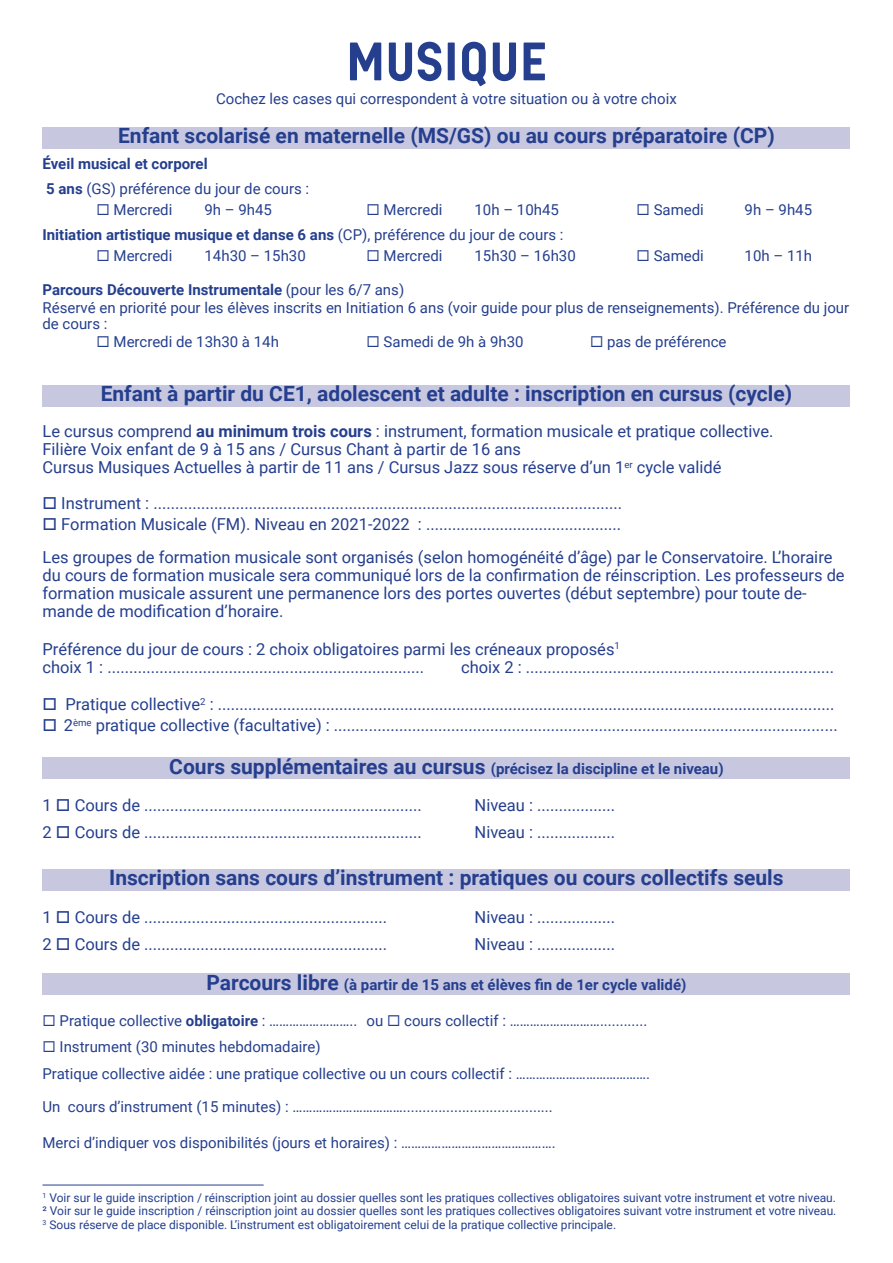
<style>
.page{position:relative;width:893px;height:1263px;background:#fff}
.page>*{position:absolute;margin:0;border:0;box-sizing:border-box;transform-origin:0 0}
.t1{font:54px "Auxerrenormal";color:#253f8e}
.t2{font:700 21px "Roboto";color:#253f8e}
.t3{font:16.5px/18px "Roboto";color:#253f8e}
.t4{font:15px/25.2px "Roboto";color:#253f8e}
.t5{font:700 15px "Roboto";color:#253f8e}
.t6{font:12px/13.5px "Roboto";color:#253f8e;text-align:justify}
.s1{font-weight:700}
.s2{font-weight:400}
.s3{font-size:21px}
</style>
<div class="page">
<div style="left:43px;top:128px;width:807px;height:21px;background:#c7c7e0"></div>
<div style="left:43px;top:386px;width:807px;height:21px;background:#c7c7e0"></div>
<div style="left:43px;top:758px;width:807px;height:21px;background:#c7c7e0"></div>
<div style="left:43px;top:869px;width:807px;height:21px;background:#c7c7e0"></div>
<div style="left:43px;top:974px;width:807px;height:21px;background:#c7c7e0"></div>
<hr style="left:43px;top:1185px;width:221px;height:1px;background:#253f8e">
<h1 class="t1" style="left:346px;top:33px;width:203px">MUSIQUE</h1>
<p class="t4" style="left:216px;top:86px;width:462px">Cochez les cases qui correspondent à votre situation ou à votre choix</p>
<p class="t2" style="left:118px;top:121px;width:658px">Enfant scolarisé en maternelle (MS/GS) ou au cours préparatoire (CP)</p>
<p class="t4" style="left:43px;top:150px;width:268px"><span class="s1">Éveil musical et corporel<br>5 ans</span> (GS) préférence du jour de cours :</p>
<p class="t4" style="left:97px;top:196px;width:77px">◻ Mercredi</p>
<p class="t4" style="left:205px;top:196px;width:69px">9h – 9h45</p>
<p class="t4" style="left:367px;top:196px;width:77px">◻ Mercredi</p>
<p class="t4" style="left:475px;top:196px;width:86px">10h – 10h45</p>
<p class="t4" style="left:637px;top:196px;width:69px">◻ Samedi</p>
<p class="t4" style="left:745px;top:196px;width:69px">9h – 9h45</p>
<p class="t5" style="left:43px;top:224px;width:523px">Initiation artistique musique et danse 6 ans <span class="s2">(CP), préférence du jour de cours :</span></p>
<p class="t4" style="left:97px;top:243px;width:77px">◻ Mercredi</p>
<p class="t4" style="left:205px;top:243px;width:103px">14h30 – 15h30</p>
<p class="t4" style="left:367px;top:243px;width:77px">◻ Mercredi</p>
<p class="t4" style="left:475px;top:243px;width:103px">15h30 – 16h30</p>
<p class="t4" style="left:637px;top:243px;width:69px">◻ Samedi</p>
<p class="t4" style="left:745px;top:243px;width:69px">10h – 11h</p>
<p class="t4" style="left:43px;top:280px;width:808px;line-height:18px"><span class="s1">Parcours Découverte Instrumentale</span> (pour les 6/7 ans)<br>Réservé en priorité pour les élèves inscrits en Initiation 6 ans (voir guide pour plus de renseignements). Préférence du jour</p>
<p class="t4" style="left:43px;top:311px;width:66px">de cours :</p>
<p class="t4" style="left:97px;top:329px;width:184px">◻ Mercredi de 13h30 à 14h</p>
<p class="t4" style="left:367px;top:329px;width:159px">◻ Samedi de 9h à 9h30</p>
<p class="t4" style="left:590px;top:329px;width:138px">◻ pas de préférence</p>
<p class="t2" style="left:101px;top:379px;width:693px">Enfant à partir du CE1, adolescent et adulte : inscription en cursus (cycle)</p>
<p class="t3" style="left:43px;top:422px;width:733px">Le cursus comprend <span class="s1">au minimum trois cours</span> : instrument, formation musicale et pratique collective.<br>Filière Voix enfant de 9 à 15 ans / Cursus Chant à partir de 16 ans<br>Cursus Musiques Actuelles à partir de 11 ans / Cursus Jazz sous réserve d’un 1<sup>er</sup> cycle validé</p>
<p class="t3" style="left:43px;top:494px;width:581px">□ Instrument : ............................................................................................................</p>
<p class="t3" style="left:43px;top:507px;width:791px;line-height:33px">□ Formation Musicale (FM). Niveau en 2021-2022 : .............................................<br>Les groupes de formation musicale sont organisés (selon homogénéité d’âge) par le Conservatoire. L’horaire</p>
<p class="t3" style="left:43px;top:566px;width:804px">du cours de formation musicale sera communiqué lors de la confirmation de réinscription. Les professeurs de formation musicale assurent une permanence lors des portes ouvertes (début septembre) pour toute de&shy;mande de modification d’horaire.</p>
<p class="t3" style="left:43px;top:639px;width:579px">Préférence du jour de cours : 2 choix obligatoires parmi les créneaux proposés<sup>1 </sup>choix 1 : .........................................................................</p>
<p class="t3" style="left:461px;top:657px;width:374px">choix 2 : .......................................................................</p>
<p class="t3" style="left:43px;top:695px;width:793px">□ Pratique collective<sup>2</sup> : ..............................................................................................................................................</p>
<p class="t3" style="left:43px;top:716px;width:797px">□ 2<sup>ème</sup> pratique collective (facultative) : ....................................................................................................................</p>
<p class="t5" style="left:169px;top:758px;width:556px"><span class="s3">Cours supplémentaires au cursus</span> (précisez la discipline et le niveau)</p>
<p class="t3" style="left:43px;top:795px;width:381px">1 □ Cours de ................................................................</p>
<p class="t3" style="left:475px;top:795px;width:142px">Niveau : ..................</p>
<p class="t3" style="left:43px;top:822px;width:381px">2 □ Cours de ................................................................</p>
<p class="t3" style="left:475px;top:822px;width:142px">Niveau : ..................</p>
<p class="t2" style="left:109px;top:863px;width:676px">Inscription sans cours d’instrument : pratiques ou cours collectifs seuls</p>
<p class="t3" style="left:43px;top:907px;width:346px">1 □ Cours de ........................................................</p>
<p class="t3" style="left:475px;top:907px;width:142px">Niveau : ..................</p>
<p class="t3" style="left:43px;top:934px;width:346px">2 □ Cours de ........................................................</p>
<p class="t3" style="left:475px;top:934px;width:142px">Niveau : ..................</p>
<p class="t5" style="left:206px;top:974px;width:481px"><span class="s3">Parcours libre</span> (à partir de 15 ans et élèves fin de 1er cycle validé)</p>
<p class="t4" style="left:43px;top:1007px;width:606px">◻ Pratique collective <span class="s1">obligatoire</span> : …………………….. ou ◻ cours collectif : ………………………............</p>
<p class="t4" style="left:43px;top:1033px;width:609px;line-height:26.5px">◻ Instrument (30 minutes hebdomadaire)<br>Pratique collective aidée : une pratique collective ou un cours collectif : ………………………………….</p>
<p class="t4" style="left:43px;top:1093px;width:512px">Un cours d’instrument (15 minutes) : ……………………………......................................</p>
<p class="t4" style="left:43px;top:1129px;width:515px">Merci d’indiquer vos disponibilités (jours et horaires) : ……………………………………….</p>
<p class="t6" style="left:43px;top:1190px;width:795px"><sup>1</sup> Voir sur le guide inscription / réinscription joint au dossier quelles sont les pratiques collectives obligatoires suivant votre instrument et votre niveau.<br>² Voir sur le guide inscription / réinscription joint au dossier quelles sont les pratiques collectives obligatoires suivant votre instrument et votre niveau.<br><sup>3</sup> Sous réserve de place disponible. L’instrument est obligatoirement celui de la pratique collective principale.</p>
</div>
